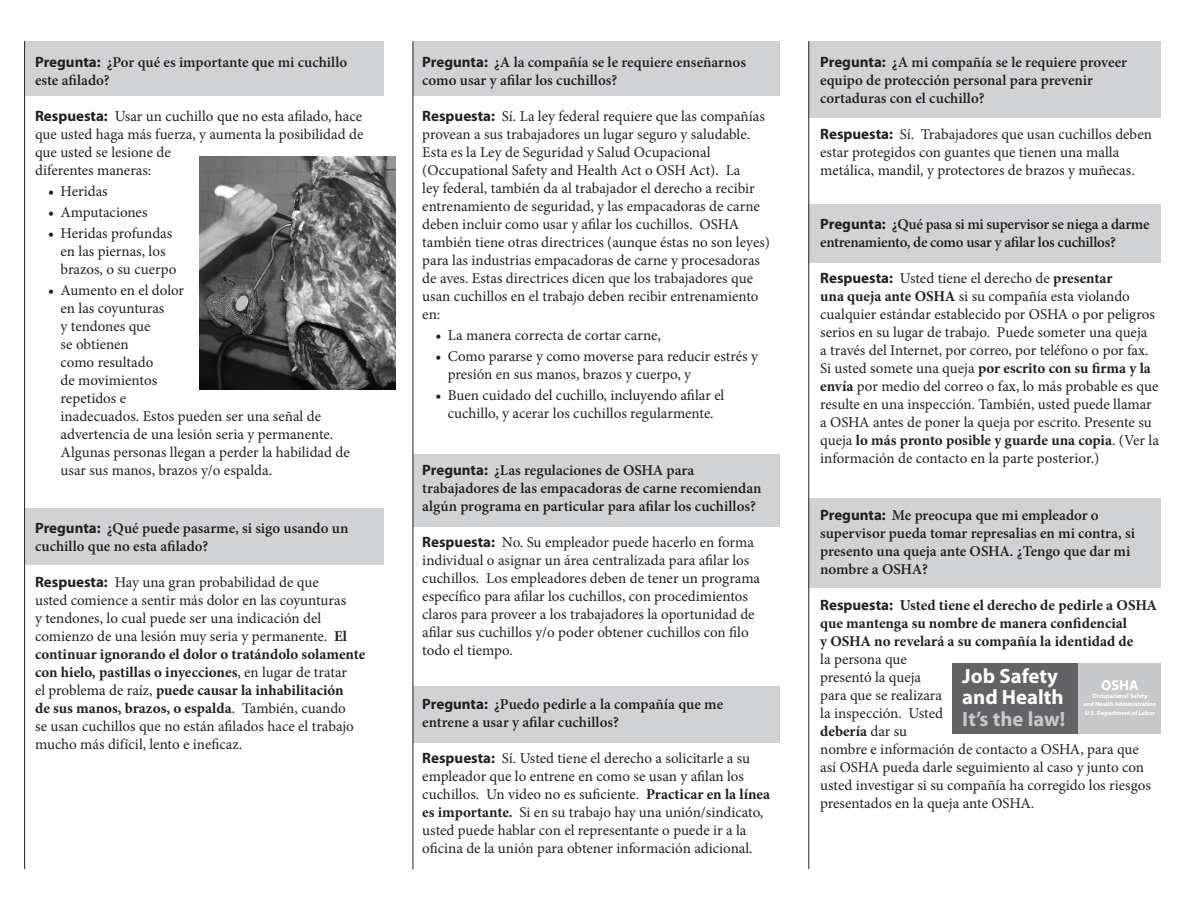
<style>
.page{position:relative;width:1188px;height:918px;background:#fff}
.page>*{position:absolute;margin:0;border:0;box-sizing:border-box;transform-origin:0 0}
.t1{font:700 20.7px "Myriad Pro";color:#fff}
.t2{font:700 20.7px "Myriad Pro";color:#c7c8ca}
.t3{font:15px/18px "Minion Pro";color:#231f20}
.t4{font:600 15px/18px "Minion Pro";color:#231f20}
.t5{font:600 15px/18px "Minion Pro";letter-spacing:-.02em;color:#231f20}
.t6{font:700 14.4px "Myriad Pro";color:#fff}
.t7{font:700 6.15px "Myriad Pro";color:#fff}
.s1{font-family:"Myriad Pro";font-weight:700}
.s2{font-weight:700}
</style>
<div class="page">
<div style="left:24px;top:508px;width:360px;height:57px;background:#d1d2d4"></div>
<div style="left:24px;top:41px;width:360px;height:55px;background:#d1d2d4"></div>
<div style="left:413px;top:454px;width:367px;height:72px;background:#d1d2d4"></div>
<div style="left:413px;top:41px;width:367px;height:55px;background:#d1d2d4"></div>
<div style="left:413px;top:687px;width:367px;height:56px;background:#d1d2d4"></div>
<div style="left:809px;top:41px;width:352px;height:77px;background:#d1d2d4"></div>
<div style="left:809px;top:204px;width:352px;height:58px;background:#d1d2d4"></div>
<div style="left:809px;top:498px;width:352px;height:90px;background:#d1d2d4"></div>
<hr style="left:24px;top:41px;width:1px;height:828px;background:#231f20">
<hr style="left:413px;top:41px;width:1px;height:828px;background:#231f20">
<hr style="left:808px;top:41px;width:1px;height:828px;background:#231f20">
<img style="left:200px;top:156px;width:196px;height:234px">
<div style="left:952px;top:663px;width:127px;height:71px;background:#636366"></div>
<div style="left:1079px;top:663px;width:82px;height:71px;background:#c7c8ca"></div>
<p class="t4" style="left:35px;top:53px;width:314px"><span class="s1">Pregunta:</span> ¿Por qué es importante que mi cuchillo este afilado?</p>
<p class="t3" style="left:35px;top:107px;width:330px"><span class="s1">Respuesta:</span> Usar un cuchillo que no esta afilado, hace que usted haga más fuerza, y aumenta la posibilidad de que usted se lesione de<br>diferentes maneras:</p>
<p class="t3" style="left:48px;top:182px;width:61px"><span class="s2">•</span> Heridas</p>
<p class="t3" style="left:48px;top:203px;width:101px"><span class="s2">•</span> Amputaciones</p>
<p class="t3" style="left:61px;top:225px;width:117px;text-indent:-12px"><span class="s2">•</span> Heridas profundas en las piernas, los brazos, o su cuerpo</p>
<p class="t3" style="left:61px;top:282px;width:291px;text-indent:-12px"><span class="s2">•</span> Aumento en el dolor<br>en las coyunturas<br>y tendones que<br>se obtienen<br>como resultado<br>de movimientos<br>repetidos e<br>inadecuados. Estos pueden ser una señal de advertencia de una lesión seria y permanente.<br>Algunas personas llegan a perder la habilidad de usar sus manos, brazos y/o espalda.</p>
<p class="t4" style="left:35px;top:519px;width:315px"><span class="s1">Pregunta:</span> ¿Qué puede pasarme, si sigo usando un cuchillo que no esta afilado?</p>
<p class="t3" style="left:35px;top:573px;width:332px"><span class="s1">Respuesta:</span> Hay una gran probabilidad de que<br>usted comience a sentir más dolor en las coyunturas<br>y tendones, lo cual puede ser una indicación del comienzo de una lesión muy seria y permanente. <span class="s2">El continuar ignorando el dolor o tratándolo solamente con hielo, pastillas o inyecciones</span>, en lugar de tratar<br>el problema de raíz, <span class="s2">puede causar la inhabilitación<br>de sus manos, brazos, o espalda</span>. También, cuando<br>se usan cuchillos que no están afilados hace el trabajo mucho más difícil, lento e ineficaz.</p>
<p class="t4" style="left:422px;top:53px;width:325px"><span class="s1">Pregunta:</span> ¿A la compañía se le requiere enseñarnos como usar y afilar los cuchillos?</p>
<p class="t3" style="left:422px;top:107px;width:349px"><span class="s1">Respuesta:</span> Sí. La ley federal requiere que las compañías provean a sus trabajadores un lugar seguro y saludable.<br>Esta es la Ley de Seguridad y Salud Ocupacional (Occupational Safety and Health Act o OSH Act). La<br>ley federal, también da al trabajador el derecho a recibir entrenamiento de seguridad, y las empacadoras de carne deben incluir como usar y afilar los cuchillos. OSHA también tiene otras directrices (aunque éstas no son leyes) para las industrias empacadoras de carne y procesadoras de aves. Estas directrices dicen que los trabajadores que usan cuchillos en el trabajo deben recibir entrenamiento en:</p>
<p class="t3" style="left:435px;top:326px;width:227px"><span class="s2">•</span> La manera correcta de cortar carne,</p>
<p class="t3" style="left:448px;top:347px;width:312px;text-indent:-12px"><span class="s2">•</span> Como pararse y como moverse para reducir estrés y presión en sus manos, brazos y cuerpo, y</p>
<p class="t3" style="left:435px;top:387px;width:291px;text-align:center"><span class="s2">•</span> Buen cuidado del cuchillo, incluyendo afilar el cuchillo, y acerar los cuchillos regularmente.</p>
<p class="t4" style="left:422px;top:462px;width:341px"><span class="s1">Pregunta:</span> ¿Las regulaciones de OSHA para trabajadores de las empacadoras de carne recomiendan algún programa en particular para afilar los cuchillos?</p>
<p class="t3" style="left:422px;top:534px;width:339px"><span class="s1">Respuesta:</span> No. Su empleador puede hacerlo en forma individual o asignar un área centralizada para afilar los cuchillos. Los empleadores deben de tener un programa específico para afilar los cuchillos, con procedimientos claros para proveer a los trabajadores la oportunidad de afilar sus cuchillos y/o poder obtener cuchillos con filo todo el tiempo.</p>
<p class="t4" style="left:422px;top:696px;width:302px"><span class="s1">Pregunta:</span> ¿Puedo pedirle a la compañía que me entrene a usar y afilar cuchillos?</p>
<p class="t3" style="left:422px;top:750px;width:349px"><span class="s1">Respuesta:</span> Sí. Usted tiene el derecho a solicitarle a su empleador que lo entrene en como se usan y afilan los cuchillos. Un video no es suficiente. <span class="s2">Practicar en la línea es importante.</span> Si en su trabajo hay una unión/sindicato, usted puede hablar con el representante o puede ir a la oficina de la unión para obtener información adicional.</p>
<p class="t4" style="left:820px;top:53px;width:308px"><span class="s1">Pregunta:</span> ¿A mi compañía se le requiere proveer equipo de protección personal para prevenir cortaduras con el cuchillo?</p>
<p class="t3" style="left:820px;top:125px;width:333px"><span class="s1">Respuesta:</span> Sí. Trabajadores que usan cuchillos deben estar protegidos con guantes que tienen una malla metálica, mandil, y protectores de brazos y muñecas.</p>
<p class="t5" style="left:820px;top:215px;width:331px"><span class="s1">Pregunta:</span> ¿Qué pasa si mi supervisor se niega a darme entrenamiento, de como usar y afilar los cuchillos?</p>
<p class="t3" style="left:820px;top:269px;width:340px"><span class="s1">Respuesta:</span> Usted tiene el derecho de <span class="s2">presentar<br>una queja ante OSHA</span> si su compañía esta violando cualquier estándar establecido por OSHA o por peligros serios en su lugar de trabajo. Puede someter una queja<br>a través del Internet, por correo, por teléfono o por fax.<br>Si usted somete una queja <span class="s2">por escrito con su firma y la envía</span> por medio del correo o fax, lo más probable es que resulte en una inspección. También, usted puede llamar a OSHA antes de poner la queja por escrito. Presente su queja <span class="s2">lo más pronto posible y guarde una copia</span>. (Ver la información de contacto en la parte posterior.)</p>
<p class="t4" style="left:820px;top:506px;width:316px"><span class="s1">Pregunta:</span> Me preocupa que mi empleador o supervisor pueda tomar represalias en mi contra, si presento una queja ante OSHA. ¿Tengo que dar mi nombre a OSHA?</p>
<p class="t3" style="left:820px;top:596px;width:338px"><span class="s1">Respuesta:</span> <span class="s2">Usted tiene el derecho de pedirle a OSHA que mantenga su nombre de manera confidencial<br>y OSHA no revelará a su compañía la identidad de<br></span>la persona que<br>presentó la queja<br>para que se realizara<br>la inspección. Usted<br><span class="s2">debería</span> dar su<br>nombre e información de contacto a OSHA, para que así OSHA pueda darle seguimiento al caso y junto con usted investigar si su compañía ha corregido los riesgos presentados en la queja ante OSHA.</p>
<p class="t1" style="left:962px;top:663px;width:97px">Job Safety</p>
<p class="t1" style="left:962px;top:683px;width:103px">and Health</p>
<p class="t2" style="left:962px;top:706px;width:105px">It’s the law!</p>
<p class="t6" style="left:1101px;top:676px;width:39px">OSHA</p>
<p class="t7" style="left:1092px;top:692px;width:57px">Occupational Safety</p>
<p class="t7" style="left:1084px;top:700px;width:74px">and Health Administration</p>
<p class="t7" style="left:1085px;top:709px;width:71px">U.S. Department of Labor</p>
</div>
